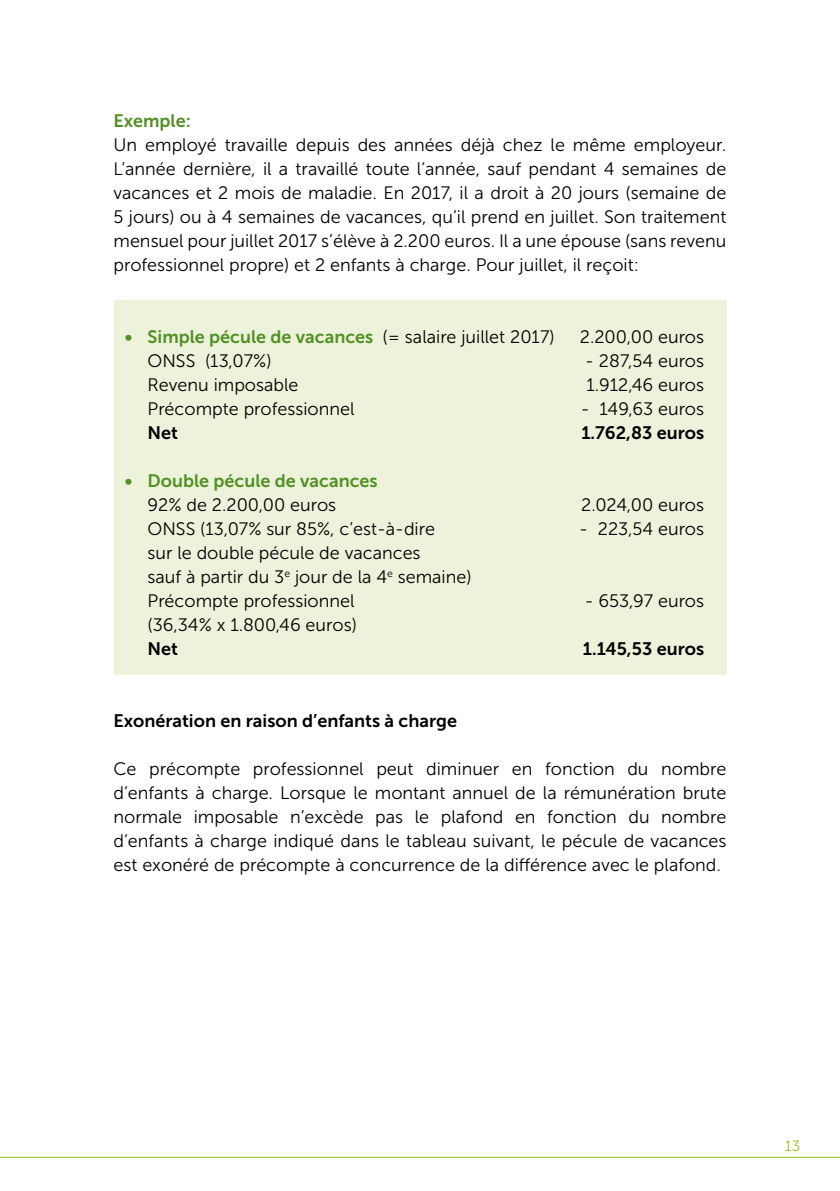
<style>
.page{position:relative;width:840px;height:1191px;background:#fff}
.page>*{position:absolute;margin:0;border:0;box-sizing:border-box;transform-origin:0 0}
.t1{font:18px/24px "Museo Sans 300";color:#000;text-align:justify}
.t2{font:18px "Museo Sans 700";color:#529025}
.t3{font:18px "Museo Sans 700";color:#000}
.t4{font:15px "Museo Sans 300";color:#95c11f}
.s1{font-family:"Museo Sans 300";color:#000}
</style>
<div class="page">
<hr style="left:0;top:1156px;width:839px;height:1px;background:#95c11f">
<div style="left:113px;top:300px;width:613px;height:375px;background:#ecf3da"></div>
<p class="t2" style="left:113px;top:111px;width:79px">Exemple:</p>
<p class="t1" style="left:113px;top:133px;width:614px">Un employé travaille depuis des années déjà chez le même employeur.<br>L’année dernière, il a travaillé toute l’année, sauf pendant 4 semaines de vacances et 2 mois de maladie. En 2017, il a droit à 20 jours (semaine de 5 jours) ou à 4 semaines de vacances, qu’il prend en juillet. Son traitement mensuel pour juillet 2017 s’élève à 2.200 euros. Il a une épouse (sans revenu professionnel propre) et 2 enfants à charge. Pour juillet, il reçoit:</p>
<p class="t2" style="left:125px;top:327px;width:431px">• Simple pécule de vacances <span class="s1">(= salaire juillet 2017)</span></p>
<p class="t1" style="left:579px;top:325px;width:126px">2.200,00 euros</p>
<p class="t1" style="left:147px;top:349px;width:125px">ONSS (13,07%)</p>
<p class="t1" style="left:585px;top:349px;width:120px">- 287,54 euros</p>
<p class="t1" style="left:147px;top:373px;width:152px">Revenu imposable</p>
<p class="t1" style="left:586px;top:373px;width:119px">1.912,46 euros</p>
<p class="t1" style="left:147px;top:397px;width:208px">Précompte professionnel</p>
<p class="t1" style="left:580px;top:397px;width:125px">- 149,63 euros</p>
<p class="t3" style="left:147px;top:423px;width:32px">Net</p>
<p class="t3" style="left:581px;top:423px;width:124px">1.762,83 euros</p>
<p class="t2" style="left:125px;top:471px;width:254px">• Double pécule de vacances</p>
<p class="t1" style="left:147px;top:493px;width:190px">92% de 2.200,00 euros</p>
<p class="t1" style="left:581px;top:493px;width:124px">2.024,00 euros</p>
<p class="t1" style="left:147px;top:517px;width:289px">ONSS (13,07% sur 85%, c’est-à-dire</p>
<p class="t1" style="left:579px;top:517px;width:126px">- 223,54 euros</p>
<p class="t1" style="left:147px;top:541px;width:325px;text-align:left">sur le double pécule de vacances<br>sauf à partir du 3<sup>e</sup> jour de la 4<sup>e</sup> semaine)<br>Précompte professionnel</p>
<p class="t1" style="left:584px;top:589px;width:121px">- 653,97 euros</p>
<p class="t1" style="left:147px;top:613px;width:211px">(36,34% x 1.800,46 euros)</p>
<p class="t3" style="left:147px;top:639px;width:32px">Net</p>
<p class="t3" style="left:582px;top:639px;width:123px">1.145,53 euros</p>
<p class="t3" style="left:113px;top:711px;width:345px">Exonération en raison d’enfants à charge</p>
<p class="t1" style="left:113px;top:757px;width:614px">Ce précompte professionnel peut diminuer en fonction du nombre d’enfants à charge. Lorsque le montant annuel de la rémunération brute normale imposable n’excède pas le plafond en fonction du nombre d’enfants à charge indiqué dans le tableau suivant, le pécule de vacances est exonéré de précompte à concurrence de la différence avec le plafond.</p>
<p class="t4" style="left:784px;top:1138px;width:17px">13</p>
</div>
